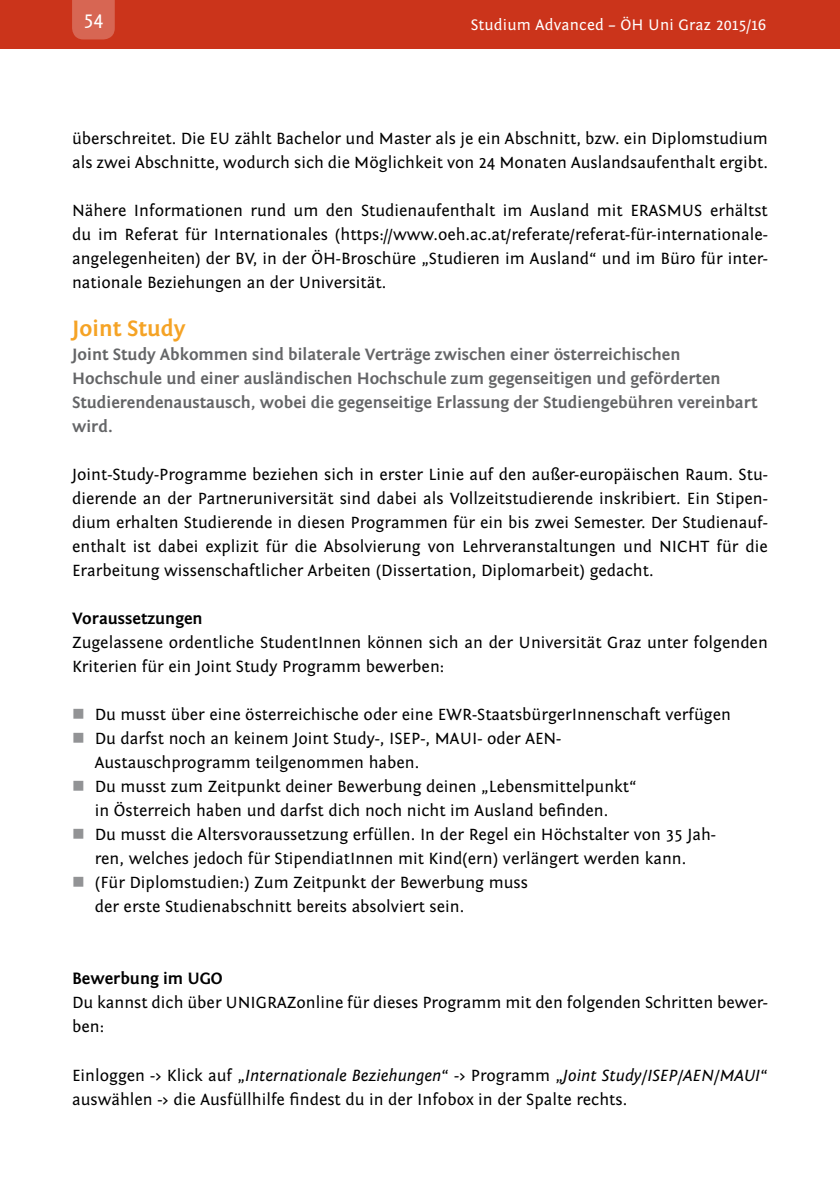
<style>
.page{position:relative;width:840px;height:1191px;background:#fff}
.page>*{position:absolute;margin:0;border:0;box-sizing:border-box;transform-origin:0 0}
.t1{font:700 23px "Fontin Sans";color:#f5a325}
.t2{font:20px "Fontin Sans";color:#fff}
.t3{font:17px/24px "Fontin Sans";color:#000}
.t4{font:700 17px/24px "Fontin Sans";color:#646567}
.t5{font:700 17px "Fontin Sans";color:#000}
.t6{font:16px "Fontin Sans";letter-spacing:.01em;color:#fff}
.s1{font-style:italic}
</style>
<div class="page">
<div style="left:0;top:0;width:839px;height:49px;background:#cb341b"></div>
<div style="left:72px;top:0;width:43px;height:39px;background:#d76653"></div>
<p class="t2" style="left:83px;top:8px;width:21px">54</p>
<p class="t6" style="left:470px;top:16px;width:297px">Studium Advanced – ÖH Uni Graz 2015/16</p>
<p class="t3" style="left:72px;top:127px;width:697px">überschreitet. Die EU zählt Bachelor und Master als je ein Abschnitt, bzw. ein Diplomstudium als zwei Abschnitte, wodurch sich die Möglichkeit von 24 Monaten Auslandsaufenthalt ergibt.</p>
<p class="t3" style="left:72px;top:199px;width:697px;text-align:justify">Nähere Informationen rund um den Studienaufenthalt im Ausland mit ERASMUS erhältst du im Referat für Internationales (https://www.oeh.ac.at/referate/referat-für-internationale&shy;angelegenheiten) der BV, in der ÖH-Broschüre „Studieren im Ausland“ und im Büro für inter&shy;nationale Beziehungen an der Universität.</p>
<h1 class="t1" style="left:72px;top:316px;width:115px">Joint Study</h1>
<p class="t4" style="left:72px;top:343px;width:686px">Joint Study Abkommen sind bilaterale Verträge zwischen einer österreichischen Hochschule und einer ausländischen Hochschule zum gegenseitigen und geförderten Studierendenaustausch, wobei die gegenseitige Erlassung der Studiengebühren vereinbart wird.</p>
<p class="t3" style="left:72px;top:463px;width:697px;text-align:justify">Joint-Study-Programme beziehen sich in erster Linie auf den außer-europäischen Raum. Stu&shy;dierende an der Partneruniversität sind dabei als Vollzeitstudierende inskribiert. Ein Stipen&shy;dium erhalten Studierende in diesen Programmen für ein bis zwei Semester. Der Studienauf&shy;enthalt ist dabei explizit für die Absolvierung von Lehrveranstaltungen und NICHT für die Erarbeitung wissenschaftlicher Arbeiten (Dissertation, Diplomarbeit) gedacht.</p>
<p class="t5" style="left:72px;top:609px;width:132px">Voraussetzungen</p>
<p class="t3" style="left:72px;top:631px;width:697px">Zugelassene ordentliche StudentInnen können sich an der Universität Graz unter folgenden<br>Kriterien für ein Joint Study Programm bewerben:</p>
<p class="t3" style="left:95px;top:703px;width:637px">Du musst über eine österreichische oder eine EWR-StaatsbürgerInnenschaft verfügen Du darfst noch an keinem Joint Study-, ISEP-, MAUI- oder AEN-<br>Austauschprogramm teilgenommen haben.<br>Du musst zum Zeitpunkt deiner Bewerbung deinen „Lebensmittelpunkt“<br>in Österreich haben und darfst dich noch nicht im Ausland befinden.<br>Du musst die Altersvoraussetzung erfüllen. In der Regel ein Höchstalter von 35 Jah&shy;ren, welches jedoch für StipendiatInnen mit Kind(ern) verlängert werden kann.<br>(Für Diplomstudien:) Zum Zeitpunkt der Bewerbung muss<br>der erste Studienabschnitt bereits absolviert sein.</p>
<p class="t5" style="left:72px;top:969px;width:152px">Bewerbung im UGO</p>
<p class="t3" style="left:72px;top:991px;width:697px">Du kannst dich über UNIGRAZonline für dieses Programm mit den folgenden Schritten bewer&shy;ben:</p>
<p class="t3" style="left:72px;top:1063px;width:697px">Einloggen -&gt; Klick auf „<span class="s1">Internationale Beziehungen</span>“ -&gt; Programm „<span class="s1">Joint Study/ISEP/AEN/MAUI</span>“ auswählen -&gt; die Ausfüllhilfe findest du in der Infobox in der Spalte rechts.</p>
</div>
